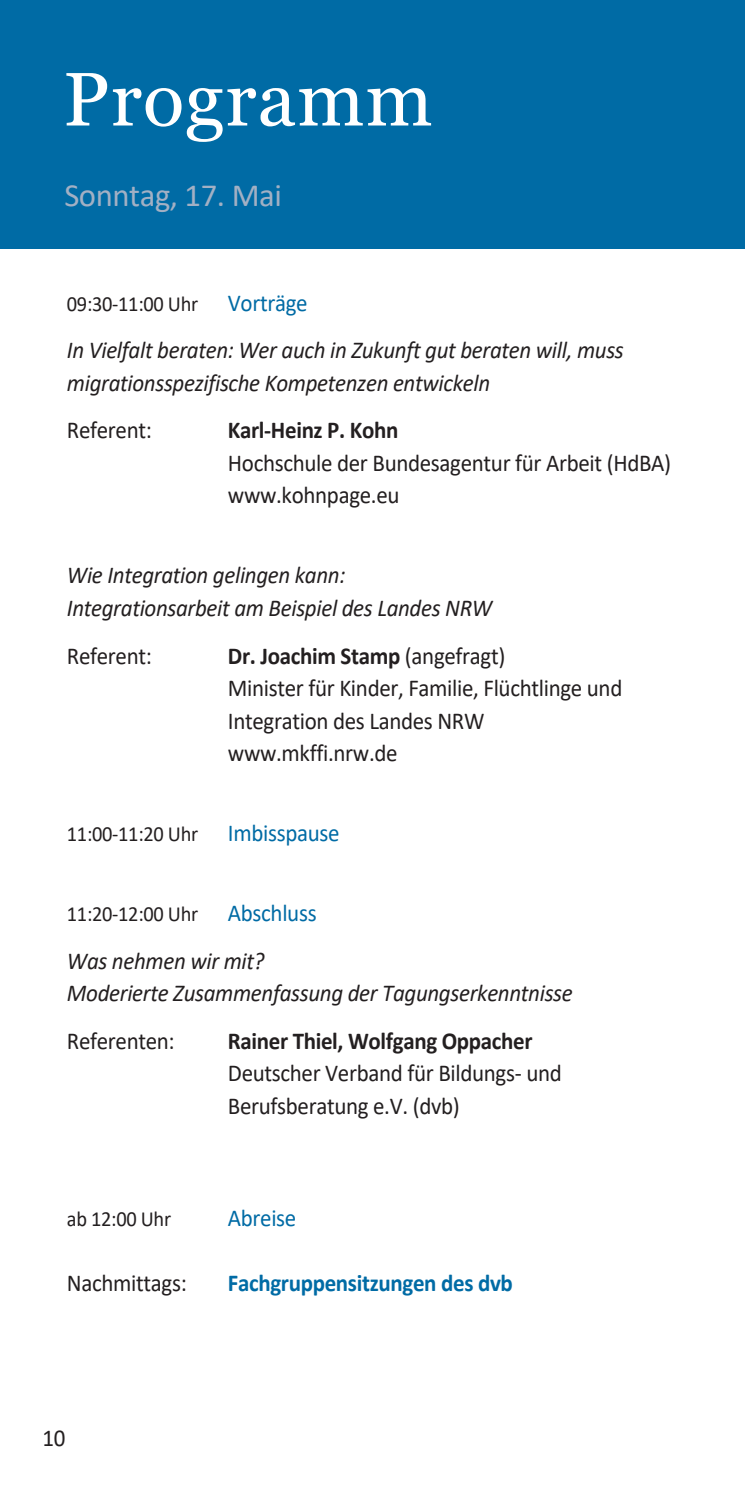
<style>
.page{position:relative;width:745px;height:1489px;background:#fff}
.page>*{position:absolute;margin:0;border:0;box-sizing:border-box;transform-origin:0 0}
.t1{font:75.5px "Georgia";letter-spacing:.015em;color:#fff}
.t2{font:32.5px "Calibri";letter-spacing:-.015em;color:#a2b0c4}
.t3{font:24.25px/32.5px "Calibri";letter-spacing:-.015em;color:#231f20;scale:.94 1}
.t4{font:italic 24.25px/32.5px "Calibri";letter-spacing:-.015em;color:#231f20;scale:.94 1}
.t5{font:700 24.25px "Calibri";letter-spacing:-.015em;color:#231f20;scale:.94 1}
.t6{font:700 24.25px "Calibri";letter-spacing:-.015em;color:#006ba5;scale:.94 1}
.t7{font:24.25px "Calibri";letter-spacing:-.015em;color:#006ba5;scale:.94 1}
.t8{font:21.5px "Calibri";letter-spacing:-.015em;color:#231f20;scale:.94 1}
.s1{font-size:24.25px;color:#006ba5}
.s2{font-weight:700}
</style>
<div class="page">
<div style="left:0;top:0;width:744px;height:248px;background:#006ba5"></div>
<h1 class="t1" style="left:63px;top:56px;width:371px">Programm</h1>
<h2 class="t2" style="left:64px;top:181px;width:219px">Sonntag, 17. Mai</h2>
<p class="t8" style="left:67px;top:295px;width:257px">09:30‐11:00 Uhr <span class="s1">Vorträge</span></p>
<p class="t4" style="left:67px;top:336px;width:593px">In Vielfalt beraten: Wer auch in Zukunft gut beraten will, muss migrationsspezifische Kompetenzen entwickeln</p>
<p class="t3" style="left:67px;top:416px;width:92px">Referent:</p>
<p class="t5" style="left:228px;top:420px;width:183px">Karl‐Heinz P. Kohn</p>
<p class="t3" style="left:228px;top:448px;width:473px">Hochschule der Bundesagentur für Arbeit (HdBA) www.kohnpage.eu</p>
<p class="t4" style="left:67px;top:561px;width:453px">Wie Integration gelingen kann:<br>Integrationsarbeit am Beispiel des Landes NRW</p>
<p class="t3" style="left:67px;top:641px;width:92px">Referent:</p>
<p class="t3" style="left:228px;top:641px;width:421px"><span class="s2">Dr. Joachim Stamp</span> (angefragt)<br>Minister für Kinder, Familie, Flüchtlinge und<br>Integration des Landes NRW www.mkffi.nrw.de</p>
<p class="t8" style="left:67px;top:825px;width:291px">11:00‐11:20 Uhr <span class="s1">Imbisspause</span></p>
<p class="t8" style="left:67px;top:905px;width:267px">11:20‐12:00 Uhr <span class="s1">Abschluss</span></p>
<p class="t4" style="left:67px;top:946px;width:539px">Was nehmen wir mit?<br>Moderierte Zusammenfassung der Tagungserkenntnisse</p>
<p class="t3" style="left:67px;top:1026px;width:116px">Referenten:</p>
<p class="t5" style="left:228px;top:1030px;width:325px">Rainer Thiel, Wolfgang Oppacher</p>
<p class="t3" style="left:228px;top:1058px;width:356px">Deutscher Verband für Bildungs‐ und<br>Berufsberatung e.V. (dvb)</p>
<p class="t8" style="left:67px;top:1210px;width:112px">ab 12:00 Uhr</p>
<p class="t7" style="left:228px;top:1207px;width:74px">Abreise</p>
<p class="t3" style="left:67px;top:1268px;width:129px">Nachmittags:</p>
<p class="t6" style="left:228px;top:1272px;width:304px">Fachgruppensitzungen des dvb</p>
<p class="t3" style="left:43px;top:1423px;width:26px">10</p>
</div>
